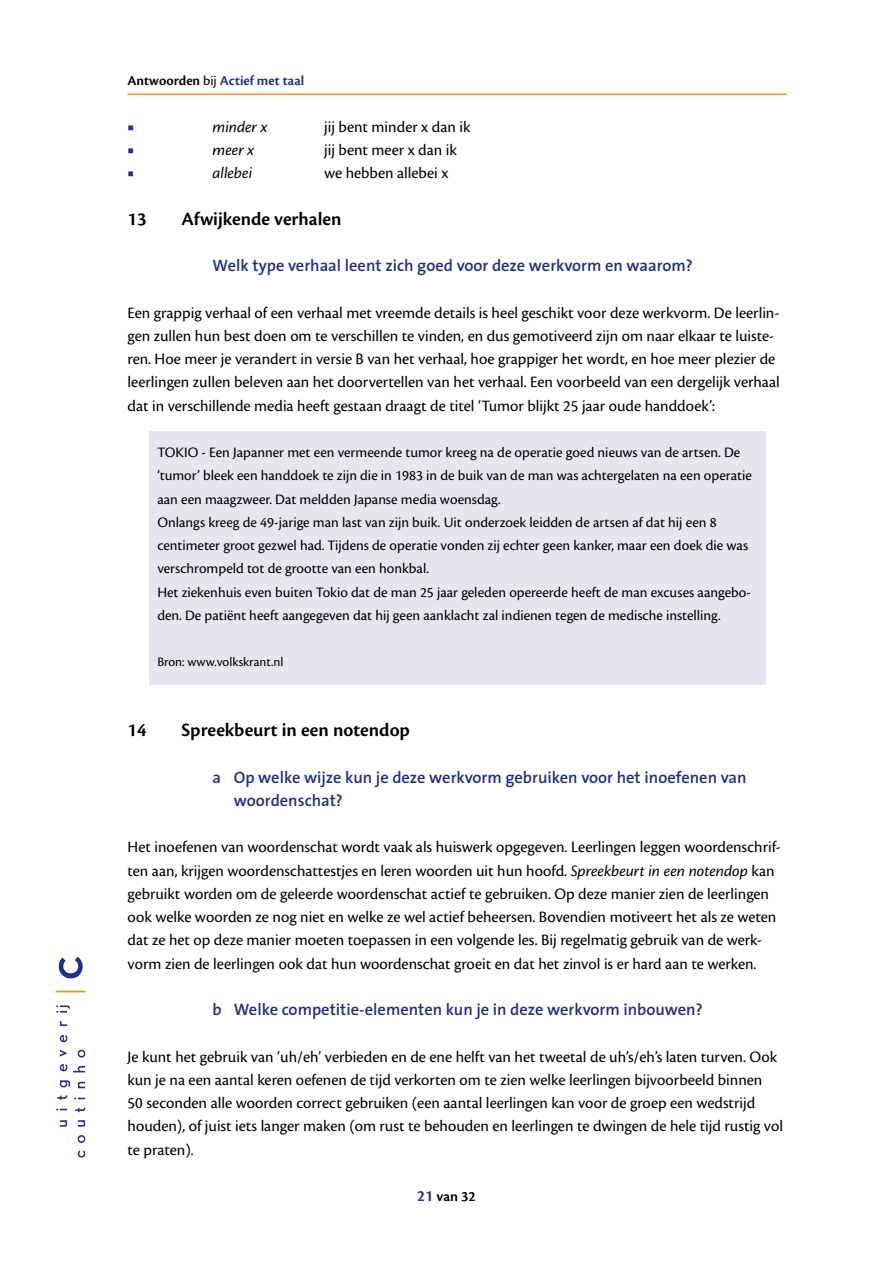
<style>
.page{position:relative;width:893px;height:1263px;background:#fff}
.page>*{position:absolute;margin:0;border:0;box-sizing:border-box;transform-origin:0 0}
.t1{font:600 19.5px "Cronos Pro";color:#000}
.t2{font:16.5px/23.2px "Cronos Pro";color:#000}
.t3{font:600 16.5px/23.2px "The Sans";color:#232f84}
.t4{font:italic 16.5px "Cronos Pro";letter-spacing:-.005em;color:#000}
.t5{font:500 16.5px "Minion Pro";color:#232f84}
.t6{font:15px/23.2px "Cronos Pro";color:#000}
.t7{font:600 15px "Cronos Pro";color:#000}
.t8{font:600 14.25px "Cronos Pro";color:#232f84}
.t9{font:13.5px "Cronos Pro";color:#000}
.s1{color:#000}
.s2{font-weight:400;color:#000}
.s3{font-style:italic}
.s4{font-size:16.5px;color:#232f84}
</style>
<div class="page">
<svg style="left:60px;top:1120px;width:7px;height:7px"></svg>
<svg style="left:57px;top:1095px;width:10px;height:5px"></svg>
<svg style="left:60px;top:1080px;width:10px;height:7px"></svg>
<svg style="left:60px;top:1064px;width:7px;height:7px"></svg>
<svg style="left:60px;top:1050px;width:8px;height:6px"></svg>
<svg style="left:60px;top:1035px;width:7px;height:7px"></svg>
<svg style="left:60px;top:1021px;width:7px;height:5px"></svg>
<svg style="left:56px;top:1005px;width:14px;height:7px"></svg>
<svg style="left:78px;top:1150px;width:7px;height:7px"></svg>
<svg style="left:78px;top:1135px;width:7px;height:8px"></svg>
<svg style="left:78px;top:1120px;width:7px;height:7px"></svg>
<svg style="left:75px;top:1108px;width:10px;height:4px"></svg>
<svg style="left:78px;top:1082px;width:7px;height:6px"></svg>
<svg style="left:73px;top:1066px;width:12px;height:6px"></svg>
<svg style="left:78px;top:1050px;width:7px;height:7px"></svg>
<svg style="left:56px;top:991px;width:29px;height:1px"></svg>
<svg style="left:59px;top:957px;width:24px;height:21px"></svg>
<hr style="left:128px;top:94px;width:659px;height:1px;background:#f08b1d">
<div style="left:149px;top:431px;width:616px;height:254px;background:#e5e6f0"></div>
<p class="t8" style="left:128px;top:72px;width:178px"><span class="s1">Antwoorden</span> <span class="s2">bij</span> Actief met taal</p>
<p class="t5" style="left:128px;top:115px;width:8px">■</p>
<p class="t4" style="left:213px;top:117px;width:56px">minder x</p>
<p class="t2" style="left:324px;top:115px;width:148px">jij bent minder x dan ik</p>
<p class="t5" style="left:128px;top:138px;width:8px">■</p>
<p class="t4" style="left:213px;top:140px;width:43px">meer x</p>
<p class="t2" style="left:324px;top:138px;width:134px">jij bent meer x dan ik</p>
<p class="t5" style="left:128px;top:162px;width:8px">■</p>
<p class="t4" style="left:213px;top:164px;width:41px">allebei</p>
<p class="t2" style="left:324px;top:161px;width:126px">we hebben allebei x</p>
<p class="t1" style="left:128px;top:207px;width:20px">13</p>
<p class="t1" style="left:182px;top:207px;width:162px">Afwijkende verhalen</p>
<p class="t3" style="left:213px;top:253px;width:482px">Welk type verhaal leent zich goed voor deze werkvorm en waarom?</p>
<p class="t2" style="left:128px;top:301px;width:654px">Een grappig verhaal of een verhaal met vreemde details is heel geschikt voor deze werkvorm. De leerlin&shy;gen zullen hun best doen om te verschillen te vinden, en dus gemotiveerd zijn om naar elkaar te luiste&shy;ren. Hoe meer je verandert in versie B van het verhaal, hoe grappiger het wordt, en hoe meer plezier de leerlingen zullen beleven aan het doorvertellen van het verhaal. Een voorbeeld van een dergelijk verhaal dat in verschillende media heeft gestaan draagt de titel ‘Tumor blijkt 25 jaar oude handdoek’:</p>
<p class="t6" style="left:157px;top:441px;width:596px">TOKIO - Een Japanner met een vermeende tumor kreeg na de operatie goed nieuws van de artsen. De ‘tumor’ bleek een handdoek te zijn die in 1983 in de buik van de man was achtergelaten na een operatie aan een maagzweer. Dat meldden Japanse media woensdag.<br>Onlangs kreeg de 49-jarige man last van zijn buik. Uit onderzoek leidden de artsen af dat hij een 8 centimeter groot gezwel had. Tijdens de operatie vonden zij echter geen kanker, maar een doek die was verschrompeld tot de grootte van een honkbal.<br>Het ziekenhuis even buiten Tokio dat de man 25 jaar geleden opereerde heeft de man excuses aangebo&shy;den. De patiënt heeft aangegeven dat hij geen aanklacht zal indienen tegen de medische instelling.</p>
<p class="t9" style="left:157px;top:654px;width:128px">Bron: www.volkskrant.nl</p>
<p class="t1" style="left:128px;top:719px;width:20px">14</p>
<p class="t1" style="left:182px;top:719px;width:230px">Spreekbeurt in een notendop</p>
<p class="t3" style="left:234px;top:765px;width:514px;text-indent:-21px">a Op welke wijze kun je deze werkvorm gebruiken voor het inoefenen van woordenschat?</p>
<p class="t2" style="left:128px;top:836px;width:655px">Het inoefenen van woordenschat wordt vaak als huiswerk opgegeven. Leerlingen leggen woordenschrif&shy;ten aan, krijgen woordenschattestjes en leren woorden uit hun hoofd. <span class="s3">Spreekbeurt in een notendop</span> kan gebruikt worden om de geleerde woordenschat actief te gebruiken. Op deze manier zien de leerlingen ook welke woorden ze nog niet en welke ze wel actief beheersen. Bovendien motiveert het als ze weten dat ze het op deze manier moeten toepassen in een volgende les. Bij regelmatig gebruik van de werk&shy;vorm zien de leerlingen ook dat hun woordenschat groeit en dat het zinvol is er hard aan te werken.</p>
<p class="t3" style="left:213px;top:997px;width:492px">b Welke competitie-elementen kun je in deze werkvorm inbouwen?</p>
<p class="t2" style="left:128px;top:1045px;width:657px">Je kunt het gebruik van ‘uh/eh’ verbieden en de ene helft van het tweetal de uh’s/eh’s laten turven. Ook kun je na een aantal keren oefenen de tijd verkorten om te zien welke leerlingen bijvoorbeeld binnen<br>50 seconden alle woorden correct gebruiken (een aantal leerlingen kan voor de groep een wedstrijd houden), of juist iets langer maken (om rust te behouden en leerlingen te dwingen de hele tijd rustig vol te praten).</p>
<p class="t7" style="left:417px;top:1188px;width:60px"><span class="s4">21</span> van 32</p>
</div>
